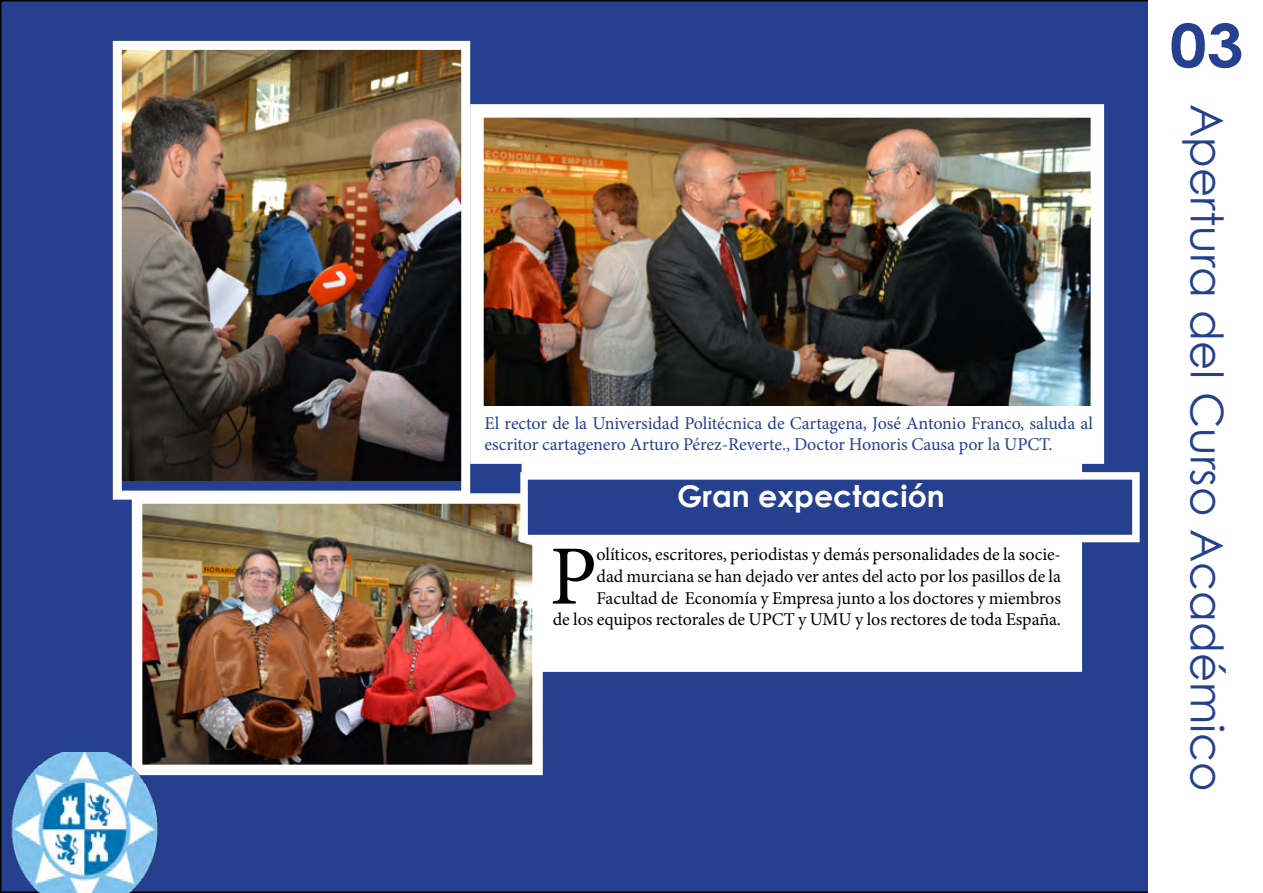
<style>
.page{position:relative;width:1263px;height:893px;background:#fff}
.page>*{position:absolute;margin:0;border:0;box-sizing:border-box;transform-origin:0 0}
.t1{font:84.45px "Minion Pro";color:#000}
.t2{font:700 60px "Century Gothic";color:#25408f;scale:1.1 1}
.t3{font:45px "Century Gothic";color:#25408f}
.t4{font:700 30px "Century Gothic";color:#fff}
.t5{font:18px/21.6px "Minion Pro";letter-spacing:-.005em;color:#000;text-align:right}
.t6{font:18px/21.6px "Minion Pro";letter-spacing:-.005em;color:#25408f}
</style>
<div class="page">
<div style="left:1px;top:1px;width:1261px;height:891px;background:#25408f"></div>
<div style="left:1148px;top:0;width:115px;height:893px;background:#fff"></div>
<img style="left:123px;top:51px;width:337px;height:429px">
<div style="left:113px;top:41px;width:357px;height:459px;border:9px solid #fff"></div>
<img style="left:485px;top:119px;width:604px;height:287px">
<div style="left:470px;top:104px;width:634px;height:360px;border:14px solid #fff"></div>
<div style="left:477px;top:406px;width:626px;height:57px;background:#fff"></div>
<div style="left:522px;top:463px;width:560px;height:209px;background:#fff;border:2px solid #fff"></div>
<img style="left:143px;top:504px;width:389px;height:260px">
<div style="left:132px;top:493px;width:411px;height:282px;border:10px solid #fff"></div>
<div style="left:520px;top:472px;width:620px;height:70px;background:#25408f;border:8px solid #fff"></div>
<img style="left:0;top:753px;width:172px;height:140px">
<p class="t6" style="left:485px;top:412px;width:610px">El rector de la Universidad Politécnica de Cartagena, José Antonio Franco, saluda al escritor cartagenero Arturo Pérez-Reverte., Doctor Honoris Causa por la UPCT.</p>
<h3 class="t4" style="left:677px;top:473px;width:269px">Gran expectación</h3>
<p class="t5" style="left:553px;top:544px;width:510px">olíticos, escritores, periodistas y demás personalidades de la socie-<br>dad murciana se han dejado ver antes del acto por los pasillos de la Facultad de Economía y Empresa junto a los doctores y miembros<br>de los equipos rectorales de UPCT y UMU y los rectores de toda España.</p>
<h1 class="t1" style="left:549px;top:520px;width:49px">P</h1>
<h2 class="t2" style="left:1170px;top:0;width:69px">03</h2>
<h3 class="t3" style="left:1239px;top:104px;width:689px;rotate:90deg">Apertura del Curso Académico</h3>
</div>
